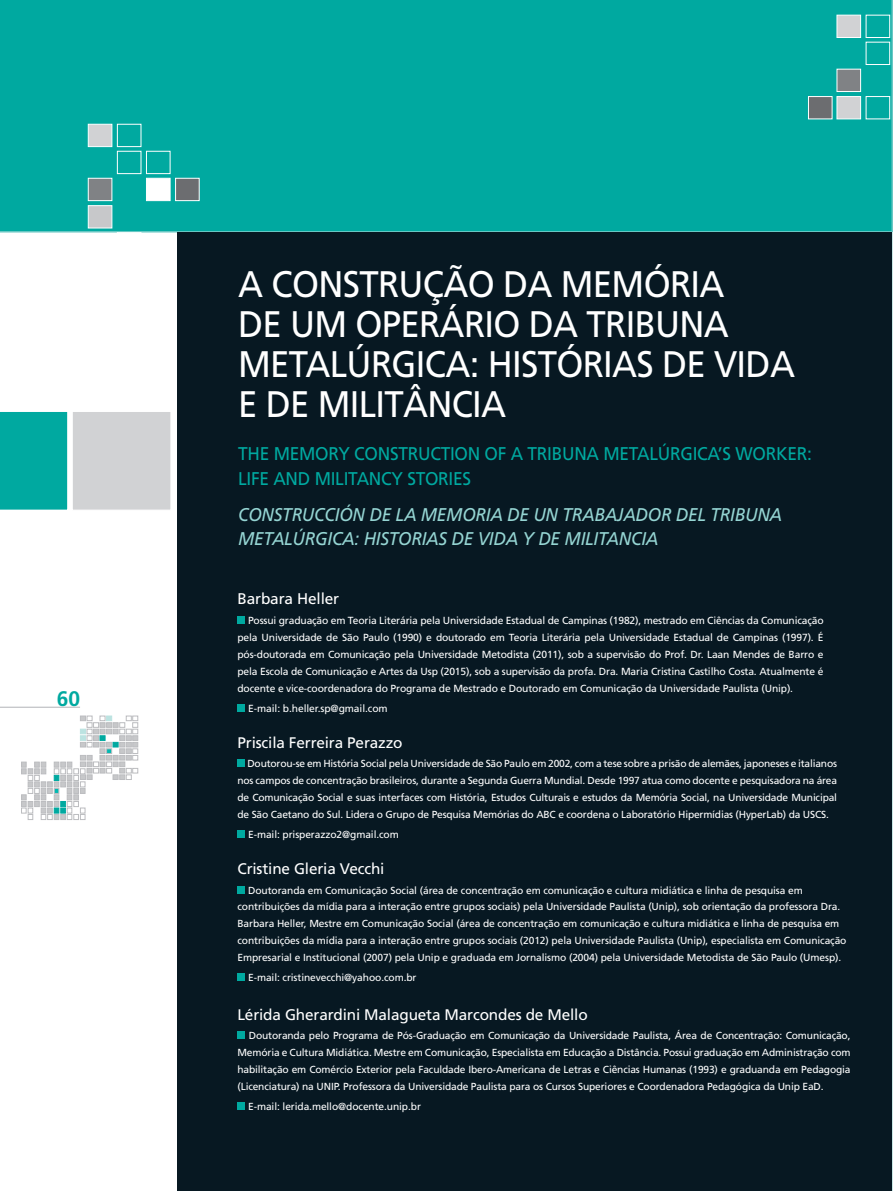
<style>
.page{position:relative;width:893px;height:1191px;background:#fff}
.page>*{position:absolute;margin:0;border:0;box-sizing:border-box;transform-origin:0 0}
.t1{font:36.9px/39.9px "Frutiger";letter-spacing:-.02em;color:#fff;scale:.94 1}
.t2{font:700 21px "Frutiger";color:#00a9a0}
.t3{font:italic 18.45px/24px "Frutiger";letter-spacing:-.015em;color:#95d5d3;scale:.94 1}
.t4{font:18.45px/24px "Frutiger";letter-spacing:-.015em;color:#00a9a0;scale:.94 1}
.t5{font:15.45px "Frutiger";letter-spacing:-.01em;color:#fff}
.t6{font:15.3px "Frutiger";letter-spacing:-.01em;color:#fff}
.t7{font:10.35px/17px "Frutiger";letter-spacing:-.015em;color:#fff;text-align:justify}
.t8{font:10.2px/16.8px "Frutiger";letter-spacing:-.01em;color:#fff;text-align:justify}
</style>
<div class="page">
<svg style="left:21px;top:716px;width:117px;height:103px"></svg>
<div style="left:0;top:0;width:893px;height:232px;background:#00a9a0"></div>
<div style="left:88px;top:178px;width:24px;height:23px;background:#808285;border:1px solid #fff"></div>
<div style="left:146px;top:178px;width:24px;height:23px;background:#fff;border:1px solid #fff"></div>
<div style="left:175px;top:178px;width:24px;height:23px;background:#6c6d70;border:1px solid #fff"></div>
<div style="left:117px;top:151px;width:24px;height:23px;border:1px solid #fff"></div>
<div style="left:146px;top:151px;width:24px;height:23px;border:1px solid #fff"></div>
<div style="left:88px;top:124px;width:24px;height:23px;background:#d1d2d4;border:1px solid #fff"></div>
<div style="left:117px;top:124px;width:24px;height:23px;border:1px solid #fff"></div>
<div style="left:117px;top:232px;width:24px;height:23px;border:1px solid #fff"></div>
<div style="left:88px;top:205px;width:24px;height:23px;background:#c7c8ca;border:1px solid #fff"></div>
<div style="left:837px;top:69px;width:24px;height:23px;background:#808285;border:1px solid #fff"></div>
<div style="left:866px;top:42px;width:24px;height:23px;border:1px solid #fff"></div>
<div style="left:837px;top:15px;width:24px;height:23px;background:#d1d2d4;border:1px solid #fff"></div>
<div style="left:866px;top:15px;width:24px;height:23px;border:1px solid #fff"></div>
<div style="left:837px;top:96px;width:24px;height:23px;background:#d1d2d4;border:1px solid #fff"></div>
<div style="left:866px;top:96px;width:24px;height:23px;border:1px solid #fff"></div>
<div style="left:808px;top:96px;width:24px;height:23px;background:#6c6d70;border:1px solid #fff"></div>
<div style="left:177px;top:232px;width:716px;height:959px;background:#071822"></div>
<div style="left:72px;top:411px;width:99px;height:99px;background:#d1d2d4;border:1px solid #fff"></div>
<div style="left:0;top:412px;width:68px;height:98px;background:#00a9a0"></div>
<hr style="left:0;top:707px;width:80px;height:1px;background:#b2b3b7">
<div style="left:237px;top:616px;width:8px;height:8px;background:#00a9a0"></div>
<div style="left:237px;top:704px;width:8px;height:8px;background:#00a9a0"></div>
<div style="left:237px;top:759px;width:8px;height:8px;background:#00a9a0"></div>
<div style="left:237px;top:830px;width:8px;height:7px;background:#00a9a0"></div>
<div style="left:237px;top:885px;width:8px;height:8px;background:#00a9a0"></div>
<div style="left:237px;top:973px;width:8px;height:7px;background:#00a9a0"></div>
<div style="left:237px;top:1031px;width:8px;height:8px;background:#00a9a0"></div>
<div style="left:237px;top:1101px;width:8px;height:8px;background:#00a9a0"></div>
<h2 class="t2" style="left:57px;top:686px;width:25px">60</h2>
<h1 class="t1" style="left:238px;top:264px;width:594px">A CONSTRUÇÃO DA MEMÓRIA<br>DE UM OPERÁRIO DA TRIBUNA<br>METALÚRGICA: HISTÓRIAS DE VIDA<br>E DE MILITÂNCIA</h1>
<h3 class="t4" style="left:238px;top:442px;width:612px">THE MEMORY CONSTRUCTION OF A TRIBUNA METALÚRGICA’S WORKER:<br>LIFE AND MILITANCY STORIES</h3>
<h3 class="t3" style="left:238px;top:502px;width:580px">CONSTRUCCIÓN DE LA MEMORIA DE UN TRABAJADOR DEL TRIBUNA<br>METALÚRGICA: HISTORIAS DE VIDA Y DE MILITANCIA</h3>
<h3 class="t5" style="left:237px;top:589px;width:103px">Barbara Heller</h3>
<p class="t7" style="left:237px;top:612px;width:588px;text-indent:11px">Possui graduação em Teoria Literária pela Universidade Estadual de Campinas (1982), mestrado em Ciências da Comunicação pela Universidade de São Paulo (1990) e doutorado em Teoria Literária pela Universidade Estadual de Campinas (1997). É pós-doutorada em Comunicação pela Universidade Metodista (2011), sob a supervisão do Prof. Dr. Laan Mendes de Barro e pela Escola de Comunicação e Artes da Usp (2015), sob a supervisão da profa. Dra. Maria Cristina Castilho Costa. Atualmente é docente e vice-coordenadora do Programa de Mestrado e Doutorado em Comunicação da Universidade Paulista (Unip).</p>
<p class="t7" style="left:248px;top:700px;width:141px">E-mail: b.heller.sp@gmail.com</p>
<h3 class="t6" style="left:237px;top:733px;width:167px">Priscila Ferreira Perazzo</h3>
<p class="t8" style="left:237px;top:755px;width:601px;text-indent:10px">Doutorou-se em História Social pela Universidade de São Paulo em 2002, com a tese sobre a prisão de alemães, japoneses e italianos nos campos de concentração brasileiros, durante a Segunda Guerra Mundial. Desde 1997 atua como docente e pesquisadora na área de Comunicação Social e suas interfaces com História, Estudos Culturais e estudos da Memória Social, na Universidade Municipal de São Caetano do Sul. Lidera o Grupo de Pesquisa Memórias do ABC e coordena o Laboratório Hipermídias (HyperLab) da USCS.</p>
<p class="t8" style="left:248px;top:826px;width:152px">E-mail: prisperazzo2@gmail.com</p>
<h3 class="t6" style="left:237px;top:859px;width:149px">Cristine Gleria Vecchi</h3>
<p class="t8" style="left:237px;top:881px;width:611px;text-align:left;text-indent:11px">Doutoranda em Comunicação Social (área de concentração em comunicação e cultura midiática e linha de pesquisa em contribuições da mídia para a interação entre grupos sociais) pela Universidade Paulista (Unip), sob orientação da professora Dra.<br>Barbara Heller, Mestre em Comunicação Social (área de concentração em comunicação e cultura midiática e linha de pesquisa em contribuições da mídia para a interação entre grupos sociais (2012) pela Universidade Paulista (Unip), especialista em Comunicação Empresarial e Institucional (2007) pela Unip e graduada em Jornalismo (2004) pela Universidade Metodista de São Paulo (Umesp).</p>
<p class="t8" style="left:248px;top:969px;width:170px">E-mail: cristinevecchi@yahoo.com.br</p>
<h3 class="t6" style="left:237px;top:1005px;width:352px">Lérida Gherardini Malagueta Marcondes de Mello</h3>
<p class="t8" style="left:237px;top:1027px;width:615px;text-indent:11px">Doutoranda pelo Programa de Pós-Graduação em Comunicação da Universidade Paulista, Área de Concentração: Comunicação, Memória e Cultura Midiática. Mestre em Comunicação, Especialista em Educação a Distância. Possui graduação em Administração com habilitação em Comércio Exterior pela Faculdade Ibero-Americana de Letras e Ciências Humanas (1993) e graduanda em Pedagogia (Licenciatura) na UNIP. Professora da Universidade Paulista para os Cursos Superiores e Coordenadora Pedagógica da Unip EaD.</p>
<p class="t8" style="left:248px;top:1097px;width:174px">E-mail: lerida.mello@docente.unip.br</p>
</div>
